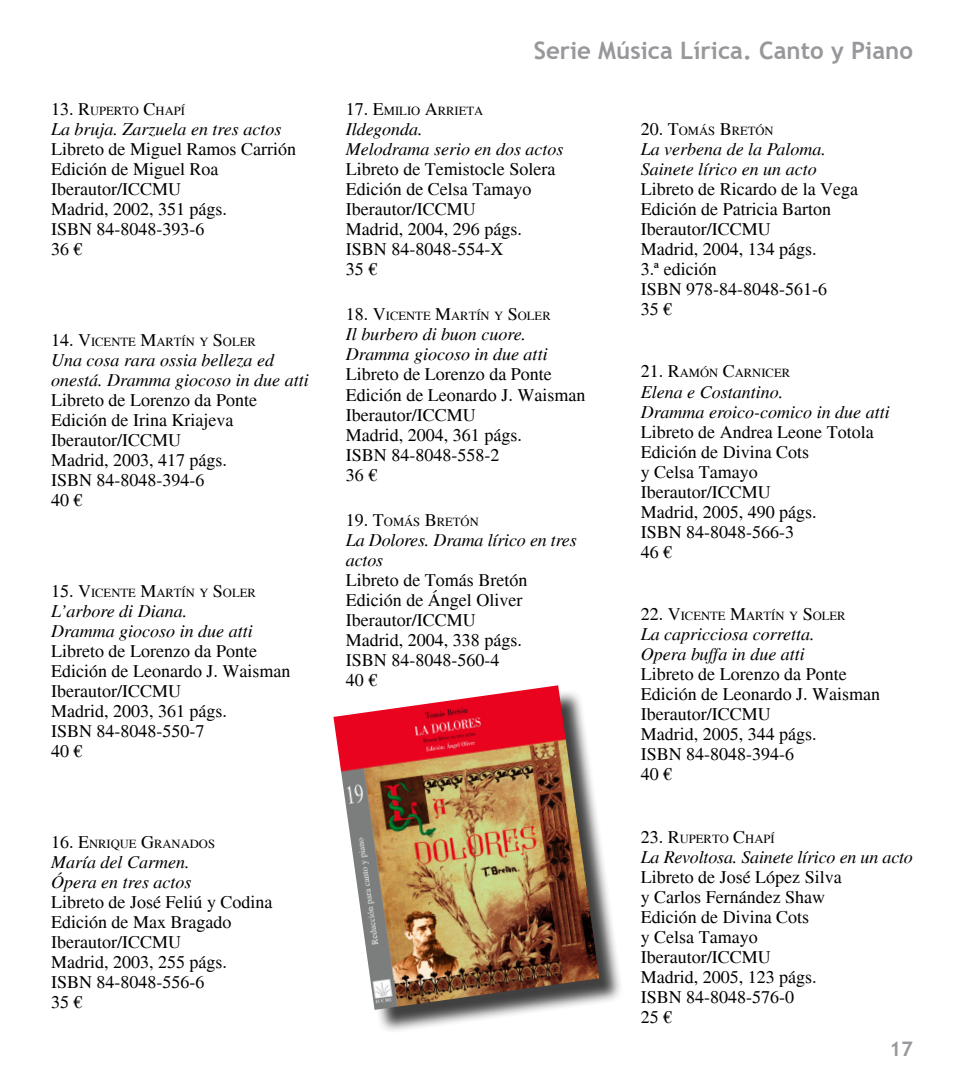
<style>
.page{position:relative;width:964px;height:1078px;background:#fff}
.page>*{position:absolute;margin:0;border:0;box-sizing:border-box;transform-origin:0 0}
.t1{font:700 24px "Trebuchet MS";color:#98989c}
.t2{font:700 20px "Trebuchet MS";color:#98989c}
.t3{font:18px "Times";color:#000}
.t4{font:italic 18px/20px "Times";color:#000}
.t5{font:12.6px "Times";color:#000}
.s1{font-size:18px}
</style>
<div class="page">
<div style="left:337px;top:689px;width:286px;height:344px;background:#000;opacity:.75"></div>
<img style="left:333px;top:685px;width:266px;height:324px">
<p class="t5" style="left:51px;top:103px;width:135px"><span class="s1">13.</span> <span class="s1">R</span>UPERTO <span class="s1">C</span>HAPÍ</p>
<p class="t4" style="left:51px;top:119px;width:232px">La bruja. Zarzuela en tres actos</p>
<p class="t3" style="left:51px;top:138px;width:246px">Libreto de Miguel Ramos Carrión</p>
<p class="t3" style="left:51px;top:158px;width:169px">Edición de Miguel Roa</p>
<p class="t3" style="left:51px;top:178px;width:131px">Iberautor/ICCMU</p>
<p class="t3" style="left:51px;top:198px;width:177px">Madrid, 2002, 351 págs.</p>
<p class="t3" style="left:51px;top:218px;width:155px">ISBN 84-8048-393-6</p>
<p class="t3" style="left:51px;top:238px;width:33px">36 €</p>
<p class="t5" style="left:51px;top:334px;width:206px"><span class="s1">14.</span> <span class="s1">V</span>ICENTE <span class="s1">M</span>ARTÍN Y <span class="s1">S</span>OLER</p>
<p class="t4" style="left:51px;top:350px;width:259px">Una cosa rara ossia belleza ed onestá. Dramma giocoso in due atti</p>
<p class="t3" style="left:51px;top:389px;width:207px">Libreto de Lorenzo da Ponte</p>
<p class="t3" style="left:51px;top:409px;width:184px">Edición de Irina Kriajeva</p>
<p class="t3" style="left:51px;top:429px;width:131px">Iberautor/ICCMU</p>
<p class="t3" style="left:51px;top:449px;width:177px">Madrid, 2003, 417 págs.</p>
<p class="t3" style="left:51px;top:469px;width:155px">ISBN 84-8048-394-6</p>
<p class="t3" style="left:51px;top:489px;width:33px">40 €</p>
<p class="t5" style="left:51px;top:585px;width:206px"><span class="s1">15.</span> <span class="s1">V</span>ICENTE <span class="s1">M</span>ARTÍN Y <span class="s1">S</span>OLER</p>
<p class="t4" style="left:51px;top:601px;width:138px">L’arbore di Diana.</p>
<p class="t4" style="left:51px;top:621px;width:203px">Dramma giocoso in due atti</p>
<p class="t3" style="left:51px;top:640px;width:207px">Libreto de Lorenzo da Ponte</p>
<p class="t3" style="left:51px;top:660px;width:241px">Edición de Leonardo J. Waisman</p>
<p class="t3" style="left:51px;top:680px;width:131px">Iberautor/ICCMU</p>
<p class="t3" style="left:51px;top:700px;width:177px">Madrid, 2003, 361 págs.</p>
<p class="t3" style="left:51px;top:720px;width:155px">ISBN 84-8048-550-7</p>
<p class="t3" style="left:51px;top:740px;width:33px">40 €</p>
<p class="t5" style="left:51px;top:836px;width:165px"><span class="s1">16.</span> <span class="s1">E</span>NRIQUE <span class="s1">G</span>RANADOS</p>
<p class="t4" style="left:51px;top:852px;width:140px">María del Carmen.</p>
<p class="t4" style="left:51px;top:872px;width:142px">Ópera en tres actos</p>
<p class="t3" style="left:51px;top:891px;width:223px">Libreto de José Feliú y Codina</p>
<p class="t3" style="left:51px;top:911px;width:182px">Edición de Max Bragado</p>
<p class="t3" style="left:51px;top:931px;width:131px">Iberautor/ICCMU</p>
<p class="t3" style="left:51px;top:951px;width:177px">Madrid, 2003, 255 págs.</p>
<p class="t3" style="left:51px;top:971px;width:155px">ISBN 84-8048-556-6</p>
<p class="t3" style="left:51px;top:991px;width:33px">35 €</p>
<p class="t1" style="left:534px;top:36px;width:381px">Serie Música Lírica. Canto y Piano</p>
<p class="t5" style="left:346px;top:103px;width:139px"><span class="s1">17.</span> <span class="s1">E</span>MILIO <span class="s1">A</span>RRIETA</p>
<p class="t4" style="left:346px;top:119px;width:78px">Ildegonda.</p>
<p class="t4" style="left:346px;top:139px;width:219px">Melodrama serio en dos actos</p>
<p class="t3" style="left:346px;top:158px;width:211px">Libreto de Temistocle Solera</p>
<p class="t3" style="left:346px;top:178px;width:187px">Edición de Celsa Tamayo</p>
<p class="t3" style="left:346px;top:198px;width:131px">Iberautor/ICCMU</p>
<p class="t3" style="left:346px;top:218px;width:177px">Madrid, 2004, 296 págs.</p>
<p class="t3" style="left:346px;top:238px;width:159px">ISBN 84-8048-554-X</p>
<p class="t3" style="left:346px;top:258px;width:33px">35 €</p>
<p class="t5" style="left:346px;top:309px;width:206px"><span class="s1">18.</span> <span class="s1">V</span>ICENTE <span class="s1">M</span>ARTÍN Y <span class="s1">S</span>OLER</p>
<p class="t4" style="left:346px;top:324px;width:182px">Il burbero di buon cuore.</p>
<p class="t4" style="left:346px;top:344px;width:203px">Dramma giocoso in due atti</p>
<p class="t3" style="left:346px;top:364px;width:207px">Libreto de Lorenzo da Ponte</p>
<p class="t3" style="left:346px;top:384px;width:241px">Edición de Leonardo J. Waisman</p>
<p class="t3" style="left:346px;top:404px;width:131px">Iberautor/ICCMU</p>
<p class="t3" style="left:346px;top:424px;width:177px">Madrid, 2004, 361 págs.</p>
<p class="t3" style="left:346px;top:444px;width:155px">ISBN 84-8048-558-2</p>
<p class="t3" style="left:346px;top:464px;width:33px">36 €</p>
<p class="t5" style="left:346px;top:515px;width:134px"><span class="s1">19.</span> <span class="s1">T</span>OMÁS <span class="s1">B</span>RETÓN</p>
<p class="t4" style="left:346px;top:530px;width:232px">La Dolores. Drama lírico en tres actos</p>
<p class="t3" style="left:346px;top:570px;width:183px">Libreto de Tomás Bretón</p>
<p class="t3" style="left:346px;top:590px;width:178px">Edición de Ángel Oliver</p>
<p class="t3" style="left:346px;top:610px;width:131px">Iberautor/ICCMU</p>
<p class="t3" style="left:346px;top:630px;width:177px">Madrid, 2004, 338 págs.</p>
<p class="t3" style="left:346px;top:650px;width:155px">ISBN 84-8048-560-4</p>
<p class="t3" style="left:346px;top:670px;width:33px">40 €</p>
<p class="t5" style="left:641px;top:123px;width:134px"><span class="s1">20.</span> <span class="s1">T</span>OMÁS <span class="s1">B</span>RETÓN</p>
<p class="t4" style="left:641px;top:139px;width:187px">La verbena de la Paloma.</p>
<p class="t4" style="left:641px;top:159px;width:177px">Sainete lírico en un acto</p>
<p class="t3" style="left:641px;top:178px;width:219px">Libreto de Ricardo de la Vega</p>
<p class="t3" style="left:641px;top:198px;width:192px">Edición de Patricia Barton</p>
<p class="t3" style="left:641px;top:218px;width:131px">Iberautor/ICCMU</p>
<p class="t3" style="left:641px;top:238px;width:177px">Madrid, 2004, 134 págs.</p>
<p class="t3" style="left:641px;top:258px;width:77px">3.ª edición</p>
<p class="t3" style="left:641px;top:278px;width:188px">ISBN 978-84-8048-561-6</p>
<p class="t3" style="left:641px;top:298px;width:33px">35 €</p>
<p class="t5" style="left:641px;top:366px;width:151px"><span class="s1">21.</span> <span class="s1">R</span>AMÓN <span class="s1">C</span>ARNICER</p>
<p class="t4" style="left:641px;top:381px;width:144px">Elena e Costantino.</p>
<p class="t4" style="left:641px;top:401px;width:250px">Dramma eroico-comico in due atti</p>
<p class="t3" style="left:641px;top:421px;width:234px">Libreto de Andrea Leone Totola</p>
<p class="t3" style="left:641px;top:441px;width:170px">Edición de Divina Cots</p>
<p class="t3" style="left:641px;top:461px;width:118px">y Celsa Tamayo</p>
<p class="t3" style="left:641px;top:481px;width:131px">Iberautor/ICCMU</p>
<p class="t3" style="left:641px;top:501px;width:177px">Madrid, 2005, 490 págs.</p>
<p class="t3" style="left:641px;top:521px;width:155px">ISBN 84-8048-566-3</p>
<p class="t3" style="left:641px;top:541px;width:33px">46 €</p>
<p class="t5" style="left:641px;top:609px;width:206px"><span class="s1">22.</span> <span class="s1">V</span>ICENTE <span class="s1">M</span>ARTÍN Y <span class="s1">S</span>OLER</p>
<p class="t4" style="left:641px;top:624px;width:175px">La capricciosa corretta.</p>
<p class="t4" style="left:641px;top:644px;width:166px">Opera buffa in due atti</p>
<p class="t3" style="left:641px;top:664px;width:207px">Libreto de Lorenzo da Ponte</p>
<p class="t3" style="left:641px;top:684px;width:241px">Edición de Leonardo J. Waisman</p>
<p class="t3" style="left:641px;top:704px;width:131px">Iberautor/ICCMU</p>
<p class="t3" style="left:641px;top:724px;width:177px">Madrid, 2005, 344 págs.</p>
<p class="t3" style="left:641px;top:744px;width:155px">ISBN 84-8048-394-6</p>
<p class="t3" style="left:641px;top:764px;width:33px">40 €</p>
<p class="t5" style="left:641px;top:831px;width:135px"><span class="s1">23.</span> <span class="s1">R</span>UPERTO <span class="s1">C</span>HAPÍ</p>
<p class="t4" style="left:641px;top:847px;width:274px">La Revoltosa. Sainete lírico en un acto</p>
<p class="t3" style="left:641px;top:866px;width:202px">Libreto de José López Silva</p>
<p class="t3" style="left:641px;top:886px;width:186px">y Carlos Fernández Shaw</p>
<p class="t3" style="left:641px;top:906px;width:170px">Edición de Divina Cots</p>
<p class="t3" style="left:641px;top:926px;width:118px">y Celsa Tamayo</p>
<p class="t3" style="left:641px;top:946px;width:131px">Iberautor/ICCMU</p>
<p class="t3" style="left:641px;top:966px;width:177px">Madrid, 2005, 123 págs.</p>
<p class="t3" style="left:641px;top:986px;width:155px">ISBN 84-8048-576-0</p>
<p class="t3" style="left:641px;top:1006px;width:33px">25 €</p>
<p class="t2" style="left:889px;top:1035px;width:25px">17</p>
</div>
